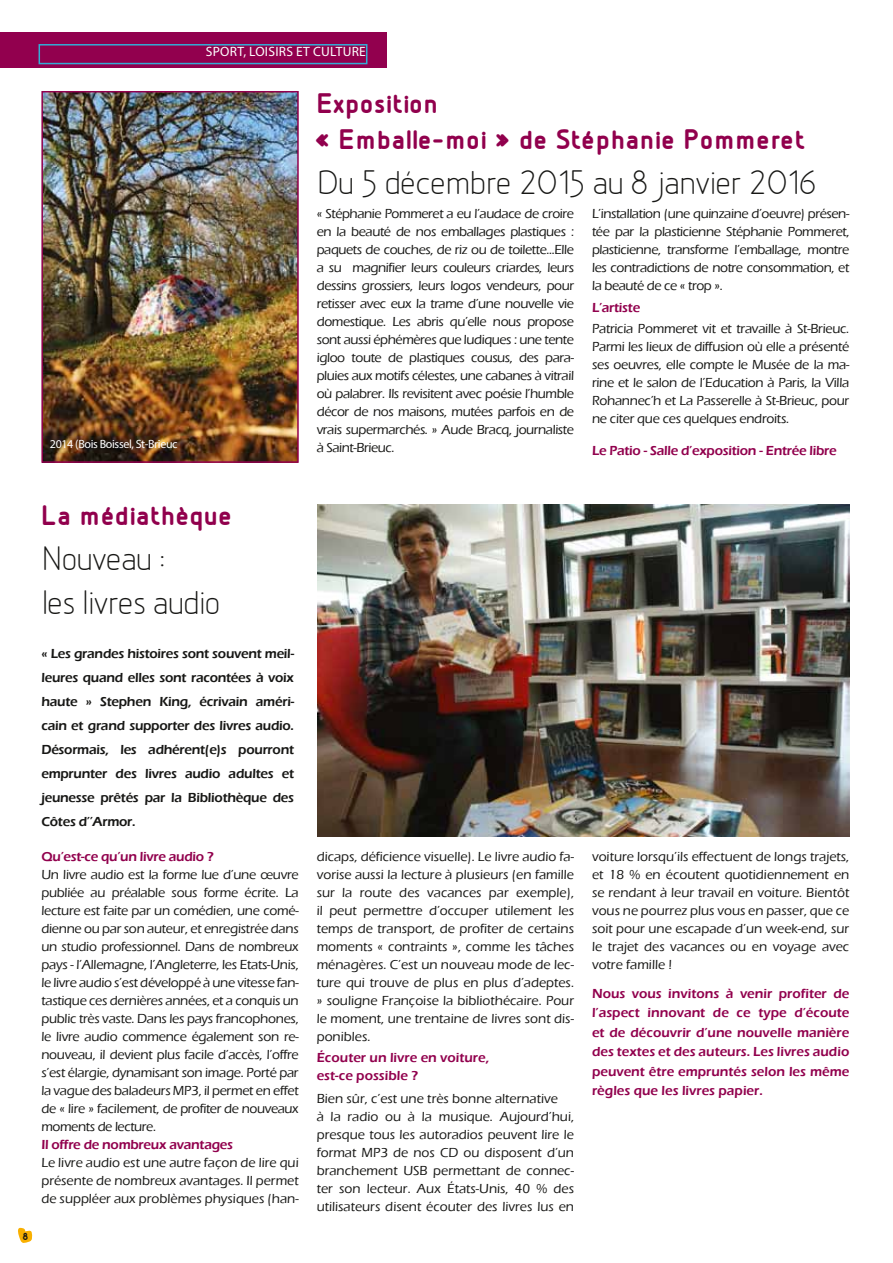
<style>
.page{position:relative;width:893px;height:1263px;background:#fff}
.page>*{position:absolute;margin:0;border:0;box-sizing:border-box;transform-origin:0 0}
.t1{font:36px/43.5px "Designio";letter-spacing:-.03em;color:#171715}
.t2{font:700 30px/36px "Designio";letter-spacing:.02em;color:#91004d}
.t3{font:500 13.5px/18px "Eras ITC";color:#171715;text-align:justify}
.t4{font:600 13.5px/19.5px "Eras ITC";letter-spacing:-.01em;color:#91004d}
.t5{font:600 13.5px/24px "Eras ITC";letter-spacing:-.02em;color:#171715;text-align:justify}
.t6{font:13.5px "Myriad Pro";letter-spacing:.02em;color:#fff}
.t7{font:12px "Myriad Pro";letter-spacing:-.03em;color:#fff}
.t8{font:700 11.55px "Designio";color:#171715}
</style>
<div class="page">
<svg style="left:18px;top:1227px;width:15px;height:16px"></svg>
<div style="left:0;top:32px;width:387px;height:36px;background:#92004e"></div>
<div style="left:39px;top:44px;width:328px;height:20px;border:2px solid #33add5"></div>
<img style="left:44px;top:94px;width:252px;height:366px">
<div style="left:41px;top:91px;width:258px;height:372px;border:2px solid #91004d"></div>
<img style="left:317px;top:504px;width:532px;height:332px">
<p class="t7" style="left:50px;top:437px;width:129px">2014 (Bois Boissel, St-Brieuc</p>
<p class="t6" style="left:206px;top:43px;width:162px">SPORT, LOISIRS ET CULTURE</p>
<h2 class="t2" style="left:317px;top:86px;width:490px">Exposition<br>« Emballe-moi » de Stéphanie Pommeret</h2>
<h1 class="t1" style="left:317px;top:162px;width:502px">Du 5 décembre 2015 au 8 janvier 2016</h1>
<p class="t3" style="left:317px;top:204px;width:259px">« Stéphanie Pommeret a eu l’audace de croire en la beauté de nos emballages plastiques : paquets de couches, de riz ou de toilette...Elle a su magnifier leurs couleurs criardes, leurs dessins grossiers, leurs logos vendeurs, pour retisser avec eux la trame d’une nouvelle vie domestique. Les abris qu’elle nous propose sont aussi éphémères que ludiques : une tente igloo toute de plastiques cousus, des para&shy;pluies aux motifs célestes, une cabanes à vitrail où palabrer. Ils revisitent avec poésie l’humble décor de nos maisons, mutées parfois en de vrais supermarchés. » Aude Bracq, journaliste à Saint-Brieuc.</p>
<p class="t3" style="left:592px;top:204px;width:259px">L’installation (une quinzaine d’oeuvre) présen&shy;tée par la plasticienne Stéphanie Pommeret, plasticienne, transforme l’emballage, montre les contradictions de notre consommation, et la beauté de ce « trop ».</p>
<p class="t4" style="left:592px;top:298px;width:50px">L’artiste</p>
<p class="t3" style="left:592px;top:320px;width:259px">Patricia Pommeret vit et travaille à St-Brieuc.<br>Parmi les lieux de diffusion où elle a présenté ses oeuvres, elle compte le Musée de la ma&shy;rine et le salon de l’Education à Paris, la Villa Rohannec’h et La Passerelle à St-Brieuc, pour ne citer que ces quelques endroits.</p>
<p class="t4" style="left:592px;top:441px;width:246px">Le Patio - Salle d’exposition - Entrée libre</p>
<h2 class="t2" style="left:41px;top:497px;width:192px">La médiathèque</h2>
<h1 class="t1" style="left:41px;top:538px;width:181px">Nouveau :<br>les livres audio</h1>
<p class="t8" style="left:23px;top:1230px;width:7px">8</p>
<p class="t5" style="left:41px;top:641px;width:254px">« Les grandes histoires sont souvent meil&shy;leures quand elles sont racontées à voix haute » Stephen King, écrivain améri&shy;cain et grand supporter des livres audio.<br>Désormais, les adhérent(e)s pourront emprunter des livres audio adultes et jeunesse prêtés par la Bibliothèque des Côtes d’’Armor.</p>
<p class="t4" style="left:41px;top:847px;width:174px">Qu’est-ce qu’un livre audio ?</p>
<p class="t3" style="left:41px;top:866px;width:259px">Un livre audio est la forme lue d’une œuvre publiée au préalable sous forme écrite. La lecture est faite par un comédien, une comé&shy;dienne ou par son auteur, et enregistrée dans un studio professionnel. Dans de nombreux pays - l’Allemagne, l’Angleterre, les Etats-Unis, le livre audio s’est développé à une vitesse fan&shy;tastique ces dernières années, et a conquis un public très vaste. Dans les pays francophones, le livre audio commence également son re&shy;nouveau, il devient plus facile d’accès, l’offre s’est élargie, dynamisant son image. Porté par la vague des baladeurs MP3, il permet en effet de « lire » facilement, de profiter de nouveaux moments de lecture.</p>
<p class="t4" style="left:41px;top:1135px;width:193px">Il offre de nombreux avantages</p>
<p class="t3" style="left:41px;top:1154px;width:259px">Le livre audio est une autre façon de lire qui présente de nombreux avantages. Il permet de suppléer aux problèmes physiques (han-</p>
<p class="t3" style="left:317px;top:848px;width:259px">dicaps, déficience visuelle). Le livre audio fa&shy;vorise aussi la lecture à plusieurs (en famille sur la route des vacances par exemple), il peut permettre d’occuper utilement les temps de transport, de profiter de certains moments « contraints », comme les tâches ménagères. C’est un nouveau mode de lec&shy;ture qui trouve de plus en plus d’adeptes. » souligne Françoise la bibliothécaire. Pour le moment, une trentaine de livres sont dis&shy;ponibles.</p>
<p class="t4" style="left:317px;top:1049px;width:174px;line-height:18px">Écouter un livre en voiture, est-ce possible ?</p>
<p class="t3" style="left:317px;top:1089px;width:259px;text-align:left">Bien sûr, c’est une très bonne alternative<br>à la radio ou à la musique. Aujourd’hui, presque tous les autoradios peuvent lire le format MP3 de nos CD ou disposent d’un branchement USB permettant de connec&shy;ter son lecteur. Aux États-Unis, 40 % des utilisateurs disent écouter des livres lus en</p>
<p class="t3" style="left:592px;top:848px;width:259px">voiture lorsqu’ils effectuent de longs trajets, et 18 % en écoutent quotidiennement en se rendant à leur travail en voiture. Bientôt vous ne pourrez plus vous en passer, que ce soit pour une escapade d’un week-end, sur le trajet des vacances ou en voyage avec votre famille !</p>
<p class="t4" style="left:592px;top:983px;width:259px;text-align:justify">Nous vous invitons à venir profiter de l’aspect innovant de ce type d’écoute et de découvrir d’une nouvelle manière des textes et des auteurs. Les livres audio peuvent être empruntés selon les même règles que les livres papier.</p>
</div>
